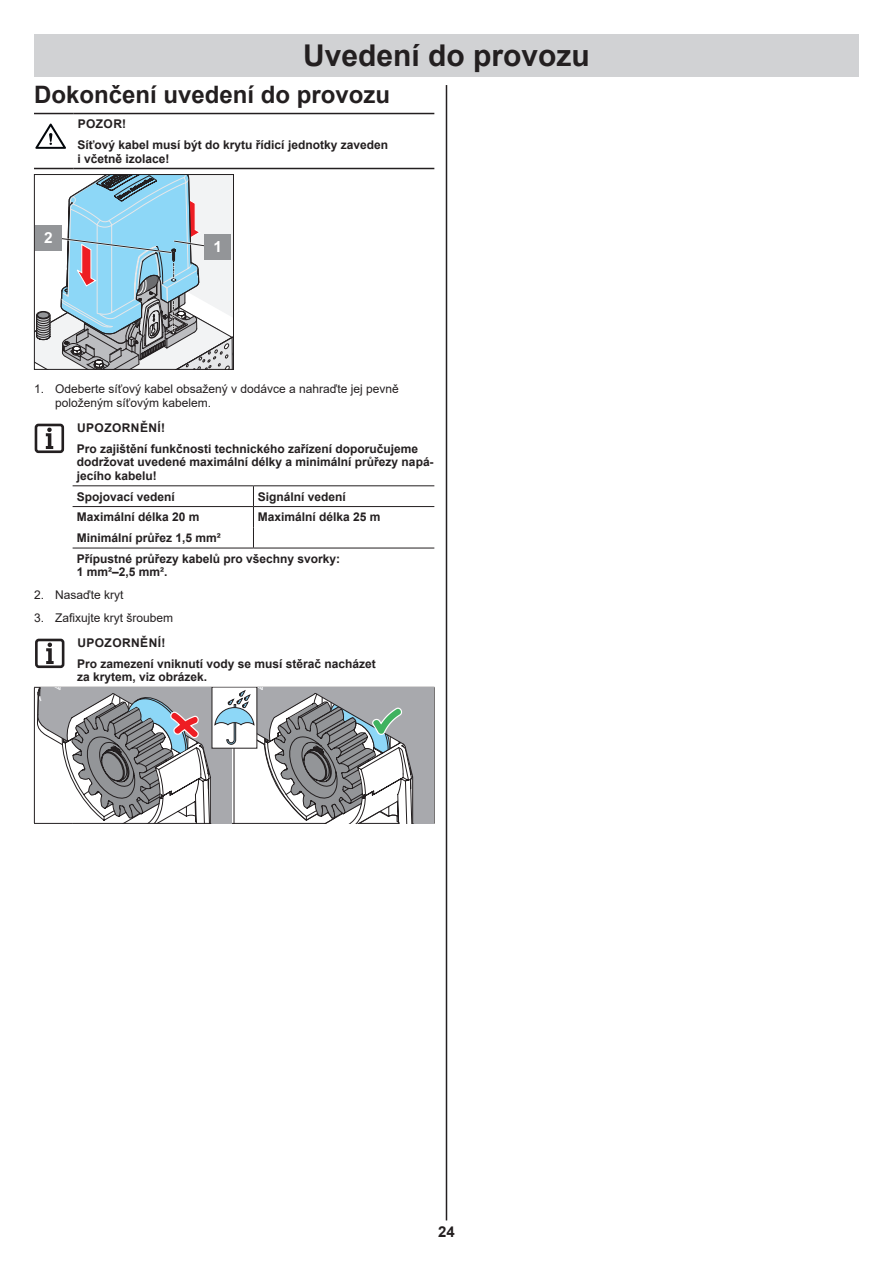
<style>
.page{position:relative;width:893px;height:1263px;background:#fff}
.page>*{position:absolute;margin:0;border:0;box-sizing:border-box;transform-origin:0 0}
.t1{font:700 30px "Arial";color:#231f20}
.t2{font:700 24px "Arial";color:#231f20}
.t3{font:700 15.3px "Arial";color:#fff}
.t4{font:700 15px "Arial";color:#231f20}
.t5{font:700 12px/20.7px "Arial";color:#231f20}
.t6{font:12px/14.4px "Arial";color:#231f20}
</style>
<div class="page">
<div style="left:34px;top:34px;width:825px;height:43px;background:#d1d2d4"></div>
<hr style="left:446px;top:85px;width:1px;height:1135px;background:#231f20">
<hr style="left:73px;top:113px;width:361px;height:1px;background:#231f20">
<hr style="left:34px;top:113px;width:39px;height:1px;background:#231f20">
<hr style="left:34px;top:168px;width:39px;height:1px;background:#231f20">
<hr style="left:73px;top:168px;width:361px;height:1px;background:#231f20">
<svg style="left:36px;top:176px;width:196px;height:192px"></svg>
<div style="left:35px;top:225px;width:26px;height:26px;background:#939598"></div>
<div style="left:34px;top:174px;width:200px;height:196px;border:1px solid #231f20"></div>
<hr style="left:73px;top:506px;width:180px;height:1px;background:#231f20">
<hr style="left:73px;top:548px;width:180px;height:1px;background:#231f20">
<hr style="left:253px;top:548px;width:181px;height:1px;background:#231f20">
<hr style="left:253px;top:506px;width:181px;height:1px;background:#231f20">
<svg style="left:253px;top:486px;width:1px;height:62px"></svg>
<hr style="left:73px;top:485px;width:180px;height:1px;background:#231f20">
<hr style="left:253px;top:485px;width:181px;height:1px;background:#231f20">
<hr style="left:34px;top:687px;width:39px;height:1px;background:#231f20">
<hr style="left:34px;top:688px;width:1px;height:135px;background:#231f20">
<hr style="left:73px;top:687px;width:361px;height:1px;background:#231f20">
<hr style="left:434px;top:688px;width:1px;height:135px;background:#231f20">
<hr style="left:34px;top:823px;width:39px;height:1px;background:#231f20">
<svg style="left:37px;top:688px;width:397px;height:136px"></svg>
<svg style="left:35px;top:124px;width:31px;height:25px"></svg>
<div style="left:35px;top:424px;width:29px;height:29px;border:3px solid #231f20;border-radius:3px"></div>
<svg style="left:46px;top:428px;width:7px;height:21px"></svg>
<div style="left:35px;top:639px;width:29px;height:29px;border:3px solid #231f20;border-radius:3px"></div>
<svg style="left:46px;top:643px;width:8px;height:21px"></svg>
<h1 class="t1" style="left:303px;top:35px;width:288px">Uvedení do provozu</h1>
<h2 class="t2" style="left:34px;top:77px;width:358px">Dokončení uvedení do provozu</h2>
<p class="t5" style="left:77px;top:114px;width:312px">POZOR!<br>Síťový kabel musí být do krytu řídicí jednotky zaveden</p>
<p class="t5" style="left:77px;top:148px;width:94px">i včetně izolace!</p>
<p class="t3" style="left:44px;top:227px;width:10px">2</p>
<p class="t3" style="left:214px;top:236px;width:10px">1</p>
<p class="t6" style="left:55px;top:381px;width:345px;text-indent:-21px">1. Odeberte síťový kabel obsažený v dodávce a nahraďte jej pevně položeným síťovým kabelem.</p>
<p class="t5" style="left:77px;top:418px;width:343px">UPOZORNĚNÍ!<br>Pro zajištění funkčnosti technického zařízení doporučujeme</p>
<p class="t5" style="left:77px;top:455px;width:358px;line-height:13.5px">dodržovat uvedené maximální délky a minimální průřezy napá&shy;jecího kabelu!</p>
<p class="t5" style="left:77px;top:486px;width:100px">Spojovací vedení</p>
<p class="t5" style="left:258px;top:486px;width:90px">Signální vedení</p>
<p class="t5" style="left:77px;top:507px;width:124px">Maximální délka 20 m</p>
<p class="t5" style="left:258px;top:507px;width:124px">Maximální délka 25 m</p>
<p class="t5" style="left:77px;top:528px;width:265px">Minimální průřez 1,5 mm²<br>Přípustné průřezy kabelů pro všechny svorky:</p>
<p class="t5" style="left:77px;top:562px;width:92px">1 mm²–2,5 mm².</p>
<p class="t6" style="left:34px;top:588px;width:91px">2. Nasaďte kryt</p>
<p class="t6" style="left:34px;top:611px;width:141px">3. Zafixujte kryt šroubem</p>
<p class="t5" style="left:77px;top:633px;width:300px">UPOZORNĚNÍ!<br>Pro zamezení vniknutí vody se musí stěrač nacházet</p>
<p class="t5" style="left:77px;top:667px;width:132px">za krytem, viz obrázek.</p>
<p class="t4" style="left:438px;top:1221px;width:18px">24</p>
</div>
